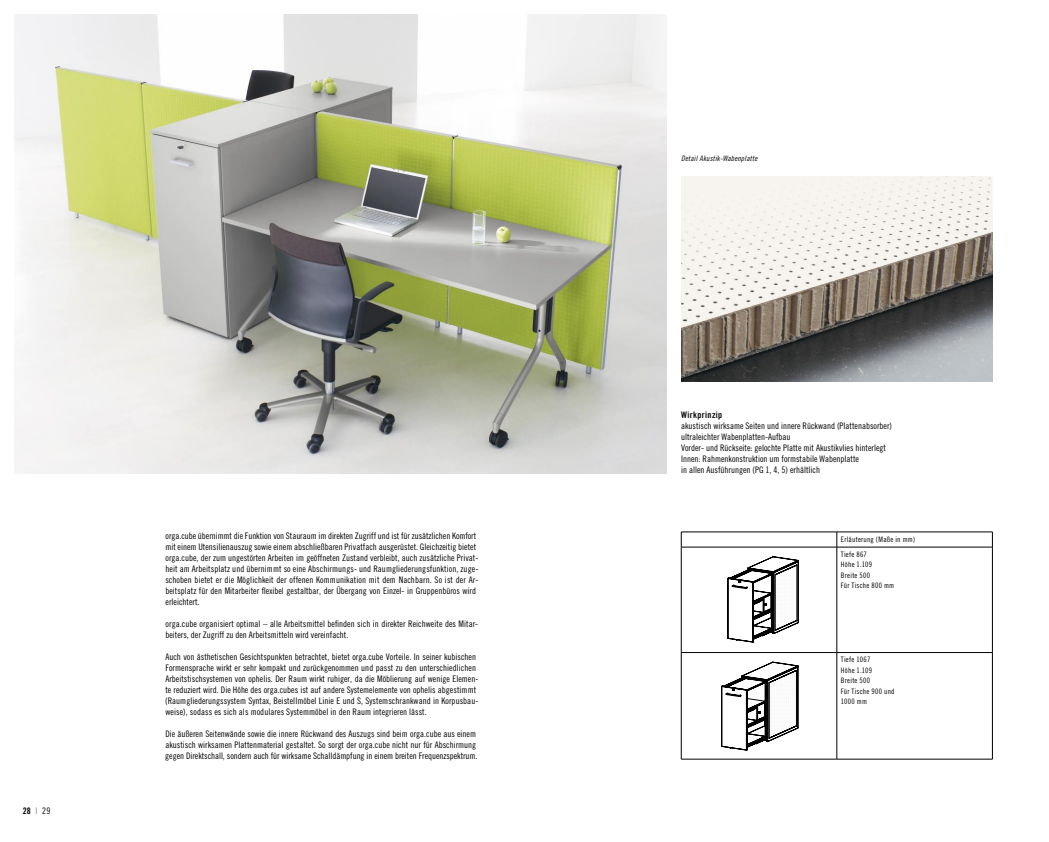
<style>
.page{position:relative;width:1049px;height:842px;background:#fff}
.page>*{position:absolute;margin:0;border:0;box-sizing:border-box;transform-origin:0 0}
.t1{font:9px/11px "Trade Gothic Cond Eighteen";color:#000}
.t2{font:9px "Trade Gothic Bold Cond Twenty";letter-spacing:.04em;color:#000}
.t3{font:7.5px/10.5px "Trade Gothic Cond Eighteen";letter-spacing:.035em;color:#000}
.t4{font:7.5px "Trade Gothic Cond Eighteen Obl";letter-spacing:.025em;color:#000}
.s1{font-family:"Trade Gothic Cond Eighteen";color:#a47b64}
.s2{font-family:"Trade Gothic Cond Eighteen"}
</style>
<div class="page">
<hr style="left:681px;top:532px;width:156px;height:1px;background:#000">
<svg style="left:681px;top:532px;width:1px;height:15px"></svg>
<hr style="left:837px;top:532px;width:155px;height:1px;background:#000">
<svg style="left:837px;top:532px;width:1px;height:15px"></svg>
<svg style="left:992px;top:532px;width:1px;height:15px"></svg>
<hr style="left:681px;top:547px;width:156px;height:1px;background:#000">
<hr style="left:681px;top:547px;width:1px;height:105px;background:#000">
<hr style="left:837px;top:547px;width:155px;height:1px;background:#000">
<hr style="left:837px;top:547px;width:1px;height:105px;background:#000">
<hr style="left:992px;top:547px;width:1px;height:105px;background:#000">
<hr style="left:681px;top:652px;width:156px;height:1px;background:#000">
<hr style="left:681px;top:653px;width:1px;height:106px;background:#000">
<hr style="left:837px;top:652px;width:155px;height:1px;background:#000">
<hr style="left:837px;top:653px;width:1px;height:106px;background:#000">
<hr style="left:992px;top:653px;width:1px;height:106px;background:#000">
<hr style="left:681px;top:759px;width:156px;height:1px;background:#000">
<hr style="left:837px;top:759px;width:155px;height:1px;background:#000">
<img style="left:14px;top:15px;width:653px;height:458px">
<svg style="left:727px;top:556px;width:72px;height:86px"></svg>
<svg style="left:721px;top:662px;width:78px;height:89px"></svg>
<img style="left:681px;top:176px;width:311px;height:205px">
<p class="t2" style="left:23px;top:805px;width:29px">28 <span class="s1">I</span> <span class="s2">29</span></p>
<p class="t1" style="left:165px;top:530px;width:314px">orga.cube übernimmt die Funktion von Stauraum im direkten Zugriff und ist für zusätzlichen Komfort mit einem Utensilienauszug sowie einem abschließbaren Privatfach ausgerüstet. Gleichzeitig bietet orga.cube, der zum ungestörten Arbeiten im geöffneten Zustand verbleibt, auch zusätzliche Privat&shy;heit am Arbeitsplatz und übernimmt so eine Abschirmungs- und Raumgliederungsfunktion, zuge&shy;schoben bietet er die Möglichkeit der offenen Kommunikation mit dem Nachbarn. So ist der Ar&shy;beitsplatz für den Mitarbeiter flexibel gestaltbar, der Übergang von Einzel- in Gruppenbüros wird erleichtert.</p>
<p class="t1" style="left:165px;top:618px;width:314px">orga.cube organisiert optimal – alle Arbeitsmittel befinden sich in direkter Reichweite des Mitar&shy;beiters, der Zugriff zu den Arbeitsmitteln wird vereinfacht.</p>
<p class="t1" style="left:165px;top:651px;width:315px">Auch von ästhetischen Gesichtspunkten betrachtet, bietet orga.cube Vorteile. In seiner kubischen Formensprache wirkt er sehr kompakt und zurückgenommen und passt zu den unterschiedlichen Arbeitstischsystemen von ophelis. Der Raum wirkt ruhiger, da die Möblierung auf wenige Elemen&shy;te reduziert wird. Die Höhe des orga.cubes ist auf andere Systemelemente von ophelis abgestimmt (Raumgliederungssystem Syntax, Beistellmöbel Linie E und S, Systemschrankwand in Korpusbau&shy;weise), sodass es sich als modulares Systemmöbel in den Raum integrieren lässt.</p>
<p class="t1" style="left:165px;top:728px;width:314px">Die äußeren Seitenwände sowie die innere Rückwand des Auszugs sind beim orga.cube aus einem akustisch wirksamen Plattenmaterial gestaltet. So sorgt der orga.cube nicht nur für Abschirmung gegen Direktschall, sondern auch für wirksame Schalldämpfung in einem breiten Frequenzspektrum.</p>
<p class="t4" style="left:681px;top:154px;width:78px">Detail Akustik-Wabenplatte</p>
<p class="t2" style="left:681px;top:409px;width:43px">Wirkprinzip</p>
<p class="t1" style="left:681px;top:420px;width:212px">akustisch wirksame Seiten und innere Rückwand (Plattenabsorber) ultraleichter Wabenplatten-Aufbau<br>Vorder- und Rückseite: gelochte Platte mit Akustikvlies hinterlegt Innen: Rahmenkonstruktion um formstabile Wabenplatte<br>in allen Ausführungen (PG 1, 4, 5) erhältlich</p>
<p class="t3" style="left:841px;top:532px;width:76px;line-height:14.5px">Erläuterung (Maße in mm)<br>Tiefe 867</p>
<p class="t3" style="left:841px;top:559px;width:55px">Höhe 1.109<br>Breite 500<br>Für Tische 800 mm</p>
<p class="t3" style="left:841px;top:654px;width:55px">Tiefe 1067<br>Höhe 1.109<br>Breite 500<br>Für Tische 900 und<br>1000 mm</p>
</div>
